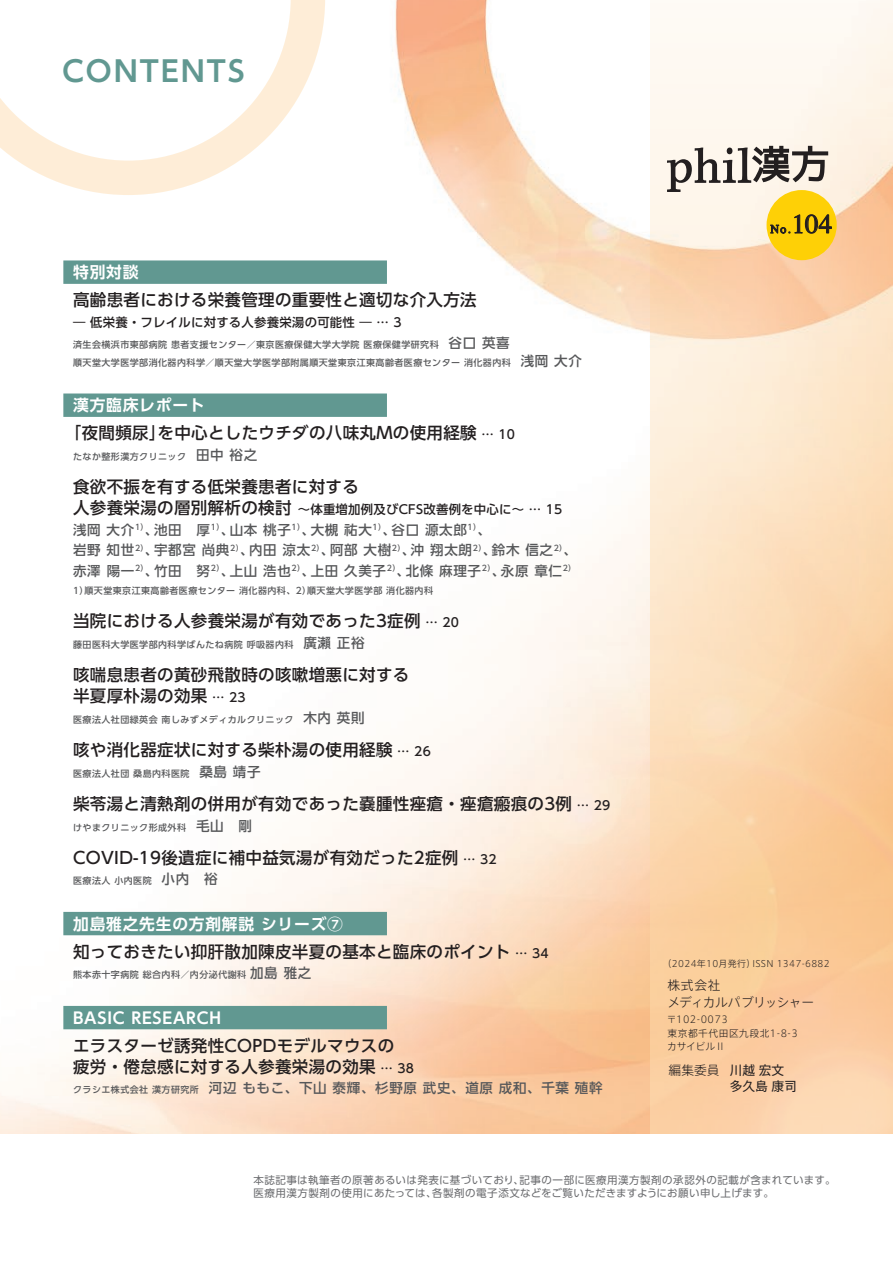
<style>
.page{position:relative;width:893px;height:1263px;background:#fff}
.page>*{position:absolute;margin:0;border:0;box-sizing:border-box;transform-origin:0 0}
.t1{font:700 28.5px "UD Shin Go Pr 6 De";letter-spacing:.08em;color:#619891}
.t2{font:27px "Times";color:#231f20}
.t3{font:500 16.5px/21px "UD Shin Go Pr 6";letter-spacing:.02em;color:#231f20}
.t4{font:700 15.75px "UD Shin Go Pr 6 De";letter-spacing:.05em;color:#fff}
.t5{font:500 13.5px/20.5px "UD Shin Go Pr 6";letter-spacing:.05em;color:#57585a}
.t6{font:300 12.75px/16.5px "Axis Std";letter-spacing:-.035em;color:#231f20}
.t7{font:12.75px/16.5px "Axis Std";color:#231f20}
.t8{font:500 12.3px "UD Shin Go Pr 6";letter-spacing:.02em;color:#231f20}
.t9{font:12px "Times";color:#231f20}
.t10{font:10.5px/13.5px "UD Shin Go Pro";letter-spacing:.05em;color:#6c6d70}
.t11{font:300 9.75px/13.5px "Axis Std";letter-spacing:.05em;color:#231f20}
.t12{font:500 9px/18px "UD Shin Go Pr 6";letter-spacing:.05em;color:#57585a}
.t13{font:300 9px "Axis Std";letter-spacing:.035em;color:#231f20}
.s1{font-size:13.5px}
.s2{font-size:12.3px}
.s3{font-size:16.5px}
.s4{font-size:9px}
.s5{font-weight:300}
</style>
<div class="page">
<img style="left:0;top:0;width:651px;height:1134px">
<svg style="left:651px;top:0;width:242px;height:1134px;background:#fbdcba"></svg>
<svg style="left:0;top:0;width:325px;height:195px"></svg>
<div style="left:766px;top:190px;width:71px;height:70px;background:#fed006;border-radius:50%"></div>
<svg style="left:667px;top:146px;width:161px;height:46px;background:#b7b0a8"></svg>
<svg style="left:770px;top:214px;width:62px;height:20px"></svg>
<div style="left:63px;top:260px;width:324px;height:24px;background:#619891"></div>
<div style="left:63px;top:393px;width:324px;height:24px;background:#619891"></div>
<div style="left:63px;top:912px;width:324px;height:23px;background:#619891"></div>
<div style="left:63px;top:1006px;width:324px;height:23px;background:#619891"></div>
<h1 class="t1" style="left:62px;top:48px;width:184px">CONTENTS</h1>
<p class="t4" style="left:73px;top:259px;width:67px">特別対談</p>
<p class="t3" style="left:73px;top:289px;width:405px">高齢患者における栄養管理の重要性と適切な介入方法</p>
<p class="t8" style="left:73px;top:313px;width:330px">― 低栄養・フレイルに対する人参養栄湯の可能性 ― … 3</p>
<p class="t12" style="left:73px;top:335px;width:510px">済生会横浜市東部病院 患者支援センター／東京医療保健大学大学院 医療保健学研究科　<span class="s1">谷口 英喜<br></span>順天堂大学医学部消化器内科学／順天堂大学医学部附属順天堂東京江東高齢者医療センター 消化器内科　<span class="s1">浅岡 大介</span></p>
<p class="t4" style="left:73px;top:392px;width:133px">漢方臨床レポート</p>
<p class="t3" style="left:65px;top:422px;width:452px">「夜間頻尿」を中心としたウチダの八味丸Mの使用経験 <span class="s2">… 10</span></p>
<p class="t12" style="left:73px;top:447px;width:186px">たなか整形漢方クリニック　<span class="s1">田中 裕之</span></p>
<p class="t3" style="left:73px;top:476px;width:287px">食欲不振を有する低栄養患者に対する</p>
<p class="t8" style="left:73px;top:499px;width:491px"><span class="s3">人参養栄湯の層別解析の検討</span> ～体重増加例及びCFS改善例を中心に～ … 15</p>
<p class="t5" style="left:73px;top:519px;width:505px">浅岡 大介<sup>1）</sup>、池田　厚<sup>1）</sup>、山本 桃子<sup>1）</sup>、大槻 祐大<sup>1）</sup>、谷口 源太郎<sup>1）</sup>、<br>岩野 知世<sup>2）</sup>、宇都宮 尚典<sup>2）</sup>、内田 涼太<sup>2）</sup>、阿部 大樹<sup>2）</sup>、沖 翔太朗<sup>2）</sup>、鈴木 信之<sup>2）</sup>、赤澤 陽一<sup>2）</sup>、竹田　努<sup>2）</sup>、上山 浩也<sup>2）</sup>、上田 久美子<sup>2）</sup>、北條 麻理子<sup>2）</sup>、永原 章仁<sup>2）</sup></p>
<p class="t12" style="left:73px;top:581px;width:361px">1）順天堂東京江東高齢者医療センター 消化器内科、2）順天堂大学医学部 消化器内科</p>
<p class="t3" style="left:73px;top:610px;width:387px">当院における人参養栄湯が有効であった3症例 <span class="s2">… 20</span></p>
<p class="t12" style="left:73px;top:635px;width:293px">藤田医科大学医学部内科学ばんたね病院 呼吸器内科　<span class="s1">廣瀨 正裕</span></p>
<p class="t3" style="left:73px;top:664px;width:338px">咳喘息患者の黄砂飛散時の咳嗽増悪に対する半夏厚朴湯の効果 <span class="s2">… 23</span></p>
<p class="t12" style="left:73px;top:710px;width:293px">医療法人社団緑英会 南しみずメディカルクリニック　<span class="s1">木内 英則</span></p>
<p class="t3" style="left:73px;top:739px;width:359px">咳や消化器症状に対する柴朴湯の使用経験 <span class="s2">… 26</span></p>
<p class="t12" style="left:73px;top:764px;width:189px">医療法人社団 桑島内科医院　<span class="s1">桑島 靖子</span></p>
<p class="t3" style="left:73px;top:792px;width:539px">柴苓湯と清熱剤の併用が有効であった嚢腫性痤瘡・痤瘡瘢痕の3例 <span class="s2">… 29</span></p>
<p class="t12" style="left:73px;top:818px;width:180px">けやまクリニック形成外科　<span class="s1">毛山　剛</span></p>
<p class="t3" style="left:73px;top:846px;width:425px">COVID-19後遺症に補中益気湯が有効だった2症例 <span class="s2">… 32</span></p>
<p class="t12" style="left:73px;top:872px;width:146px">医療法人 小内医院　<span class="s1">小内　裕</span></p>
<p class="t4" style="left:73px;top:911px;width:271px">加島雅之先生の方剤解説 シリーズ⑦</p>
<p class="t3" style="left:73px;top:940px;width:477px">知っておきたい抑肝散加陳皮半夏の基本と臨床のポイント <span class="s2">… 34</span></p>
<p class="t12" style="left:73px;top:966px;width:240px">熊本赤十字病院 総合内科／内分泌代謝科 <span class="s1">加島 雅之</span></p>
<p class="t4" style="left:73px;top:1005px;width:149px">BASIC RESEARCH</p>
<p class="t3" style="left:73px;top:1034px;width:342px">エラスターゼ誘発性COPDモデルマウスの疲労・倦怠感に対する人参養栄湯の効果 <span class="s2">… 38</span></p>
<p class="t5" style="left:73px;top:1078px;width:531px"><span class="s4">クラシエ株式会社 漢方研究所　</span>河辺 ももこ、下山 泰輝、杉野原 武史、道原 成和、千葉 殖幹</p>
<p class="t9" style="left:770px;top:218px;width:22px">No.</p>
<h2 class="t2" style="left:792px;top:199px;width:42px">104</h2>
<p class="t13" style="left:663px;top:957px;width:169px">（2024年10月発行）ISSN 1347-6882</p>
<p class="t6" style="left:668px;top:976px;width:148px">株式会社<br>メディカルパブリッシャー</p>
<p class="t11" style="left:667px;top:1012px;width:133px">〒102-0073<br>東京都千代田区九段北1-8-3カサイビルⅡ</p>
<p class="t7" style="left:730px;top:1061px;width:69px;text-indent:-61px"><span class="s5">編集委員</span> 川越 宏文多久島 康司</p>
<p class="t10" style="left:253px;top:1172px;width:584px">本誌記事は執筆者の原著あるいは発表に基づいており、記事の一部に医療用漢方製剤の承認外の記載が含まれています。医療用漢方製剤の使用にあたっては、各製剤の電子添文などをご覧いただきますようにお願い申し上げます。</p>
</div>
